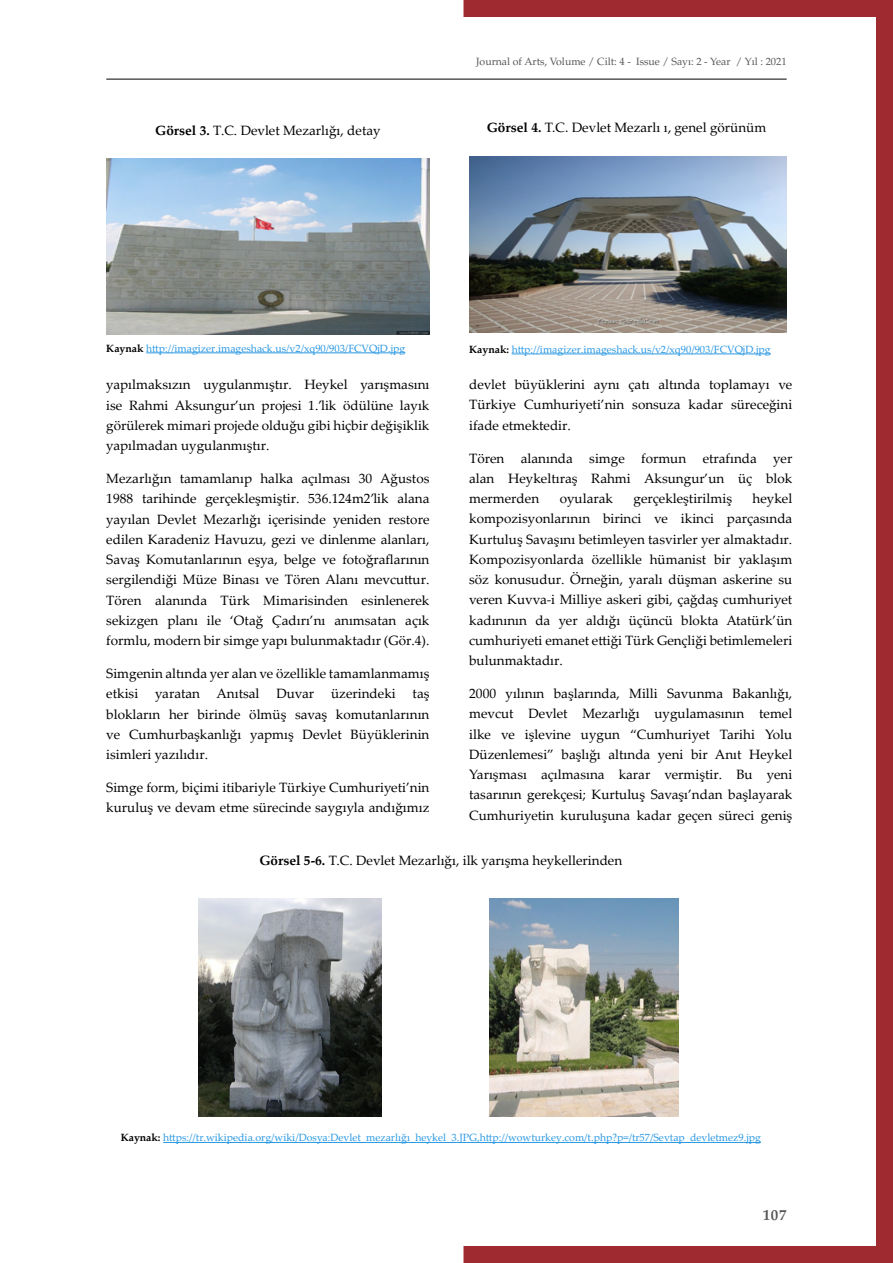
<style>
.page{position:relative;width:893px;height:1263px;background:#fff}
.page>*{position:absolute;margin:0;border:0;box-sizing:border-box;transform-origin:0 0}
.t1{font:700 15px "Palatino";color:#575756}
.t2{font:13.5px/20.2px "Palatino Linotype";color:#000;text-align:justify}
.t3{font:13.5px "Palatino";color:#000}
.t4{font:10.5px "Palatino Linotype";color:#2998e3}
.t5{font:10.5px "Palatino";color:#575756}
.s1{font-family:"Palatino";font-weight:700}
.s2{font-weight:700}
.s3{font-weight:700;color:#000}
</style>
<div class="page">
<svg style="left:463px;top:0;width:430px;height:1263px"></svg>
<hr style="left:106px;top:79px;width:681px;height:1px;background:#000">
<img style="left:107px;top:158px;width:322px;height:176px">
<img style="left:469px;top:157px;width:318px;height:176px">
<img style="left:198px;top:898px;width:183px;height:218px">
<img style="left:489px;top:898px;width:189px;height:218px">
<hr style="left:146px;top:352px;width:259px;height:1px;background:#2998e3">
<hr style="left:512px;top:354px;width:259px;height:1px;background:#2998e3">
<hr style="left:163px;top:1142px;width:598px;height:1px;background:#2998e3">
<p class="t2" style="left:155px;top:120px;width:227px"><span class="s1">Görsel 3.</span> T.C. Devlet Mezarlığı, detay</p>
<p class="t5" style="left:476px;top:55px;width:312px">Journal of Arts, Volume / Cilt: 4 - Issue / Sayı: 2 - Year / Yıl : 2021</p>
<p class="t3" style="left:487px;top:120px;width:281px"><span class="s2">Görsel 4.</span> T.C. Devlet Mezarlığı, genel görünüm</p>
<p class="t4" style="left:106px;top:341px;width:300px"><span class="s3">Kaynak</span> http://imagizer.imageshack.us/v2/xq90/903/FCVQjD.jpg</p>
<p class="t2" style="left:106px;top:374px;width:325px">yapılmaksızın uygulanmıştır. Heykel yarışmasını ise Rahmi Aksungur’un projesi 1.’lik ödülüne layık görülerek mimari projede olduğu gibi hiçbir değişiklik yapılmadan uygulanmıştır.</p>
<p class="t2" style="left:106px;top:468px;width:325px">Mezarlığın tamamlanıp halka açılması 30 Ağustos 1988 tarihinde gerçekleşmiştir. 536.124m2’lik alana yayılan Devlet Mezarlığı içerisinde yeniden restore edilen Karadeniz Havuzu, gezi ve dinlenme alanları, Savaş Komutanlarının eşya, belge ve fotoğraflarının sergilendiği Müze Binası ve Tören Alanı mevcuttur.<br>Tören alanında Türk Mimarisinden esinlenerek sekizgen planı ile ‘Otağ Çadırı’nı anımsatan açık formlu, modern bir simge yapı bulunmaktadır (Gör.4).</p>
<p class="t2" style="left:106px;top:663px;width:325px">Simgenin altında yer alan ve özellikle tamamlanmamış etkisi yaratan Anıtsal Duvar üzerindeki taş blokların her birinde ölmüş savaş komutanlarının ve Cumhurbaşkanlığı yapmış Devlet Büyüklerinin isimleri yazılıdır.</p>
<p class="t2" style="left:106px;top:777px;width:325px">Simge form, biçimi itibariyle Türkiye Cumhuriyeti’nin kuruluş ve devam etme sürecinde saygıyla andığımız</p>
<p class="t4" style="left:469px;top:342px;width:303px"><span class="s3">Kaynak:</span> http://imagizer.imageshack.us/v2/xq90/903/FCVQjD.jpg</p>
<p class="t2" style="left:469px;top:374px;width:325px">devlet büyüklerini aynı çatı altında toplamayı ve Türkiye Cumhuriyeti’nin sonsuza kadar süreceğini ifade etmektedir.</p>
<p class="t2" style="left:469px;top:447px;width:325px">Tören alanında simge formun etrafında yer alan Heykeltıraş Rahmi Aksungur’un üç blok mermerden</p>
<p class="t2" style="left:469px;top:488px;width:325px;text-indent:283px">heykel kompozisyonlarının birinci ve ikinci parçasında Kurtuluş Savaşını betimleyen tasvirler yer almaktadır.<br>Kompozisyonlarda özellikle hümanist bir yaklaşım söz konusudur. Örneğin, yaralı düşman askerine su veren Kuvva-i Milliye askeri gibi, çağdaş cumhuriyet kadınının da yer aldığı üçüncü blokta Atatürk’ün cumhuriyeti emanet ettiği Türk Gençliği betimlemeleri bulunmaktadır.</p>
<p class="t2" style="left:469px;top:683px;width:325px">2000 yılının başlarında, Milli Savunma Bakanlığı, mevcut Devlet Mezarlığı uygulamasının temel ilke ve işlevine uygun “Cumhuriyet Tarihi Yolu Düzenlemesi” başlığı altında yeni bir Anıt Heykel Yarışması açılmasına karar vermiştir. Bu yeni tasarının gerekçesi; Kurtuluş Savaşı’ndan başlayarak Cumhuriyetin kuruluşuna kadar geçen süreci geniş</p>
<p class="t2" style="left:560px;top:488px;width:55px">oyularak</p>
<p class="t2" style="left:634px;top:488px;width:100px">gerçekleştirilmiş</p>
<p class="t2" style="left:259px;top:850px;width:364px"><span class="s2">Görsel 5-6.</span> T.C. Devlet Mezarlığı, ilk yarışma heykellerinden</p>
<p class="t4" style="left:121px;top:1130px;width:642px"><span class="s3">Kaynak:</span> https://tr.wikipedia.org/wiki/Dosya:Devlet_mezarlığı_heykel_3.JPG,http://wowturkey.com/t.php?p=/tr57/Sevtap_devletmez9.jpg</p>
<p class="t1" style="left:763px;top:1202px;width:25px">107</p>
</div>
